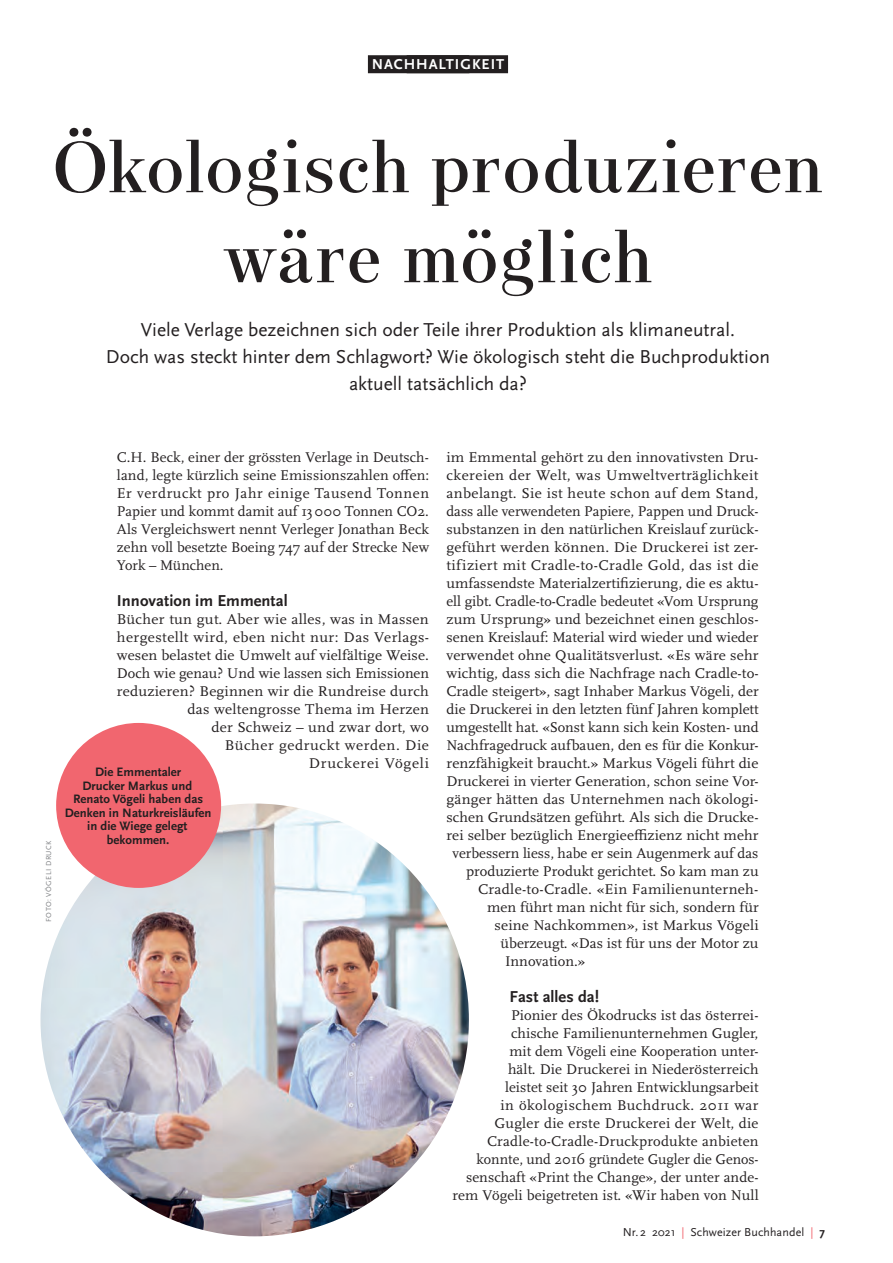
<style>
.page{position:relative;width:893px;height:1263px;background:#fff}
.page>*{position:absolute;margin:0;border:0;box-sizing:border-box;transform-origin:0 0}
.t1{font:500 72px/90px "Narziss Text";letter-spacing:-.015em;color:#231f20;text-align:center}
.t2{font:19.5px/27px "Scala Sans OT";color:#231f20;text-align:center}
.t3{font:700 16.5px "Scala Sans OT";letter-spacing:.005em;color:#231f20}
.t4{font:700 15px "Scala Sans OT";letter-spacing:.06em;color:#fff}
.t5{font:14.7px/18px "Scala OT";letter-spacing:.005em;color:#231f20;text-align:justify}
.t6{font:14.7px/18px "Scala OT";letter-spacing:.005em;color:#231f20;text-align:right;scale:1.04 1}
.t7{font:14.7px "Scala OT";letter-spacing:.03em;color:#231f20;scale:1.04 1}
.t8{font:14.7px "Scala OT";letter-spacing:.025em;color:#231f20;scale:1.04 1}
.t9{font:700 12.75px/13.5px "Scala Sans OT";letter-spacing:.005em;color:#231f20;text-align:center}
.t10{font:12px "Scala Sans OT";letter-spacing:.01em;color:#231f20}
.t11{font:7.5px "Scala Sans OT";letter-spacing:.06em;color:#808285}
.s1{color:#f1666f}
.s2{font-weight:700}
</style>
<div class="page">
<div style="left:368px;top:55px;width:140px;height:18px;background:#231f20"></div>
<img style="left:40px;top:803px;width:429px;height:433px">
<div style="left:56px;top:723px;width:165px;height:165px;background:#f1666f;border-radius:50%"></div>
<p class="t4" style="left:372px;top:56px;width:134px">NACHHALTIGKEIT</p>
<p class="t4" style="left:410px;top:56px;width:57px">RUBRIK</p>
<h1 class="t1" style="left:52px;top:124px;width:773px">Ökologisch produzieren wäre möglich</h1>
<h2 class="t2" style="left:106px;top:317px;width:666px">Viele Verlage bezeichnen sich oder Teile ihrer Produktion als klimaneutral.<br>Doch was steckt hinter dem Schlagwort? Wie ökologisch steht die Buchproduktion aktuell tatsächlich da?</h2>
<p class="t11" style="left:45px;top:922px;width:83px;rotate:-90deg">FOTO: VÖGELI DRUCK</p>
<p class="t5" style="left:117px;top:449px;width:314px">C.H. Beck, einer der grössten Verlage in Deutsch&shy;land, legte kürzlich seine Emissionszahlen offen:<br>Er verdruckt pro Jahr einige Tausend Tonnen Papier und kommt damit auf 13000 Tonnen CO2.<br>Als Vergleichswert nennt Verleger Jonathan Beck zehn voll besetzte Boeing 747 auf der Strecke New York – München.</p>
<p class="t3" style="left:117px;top:592px;width:172px">Innovation im Emmental</p>
<p class="t6" style="left:117px;top:611px;width:302px">Bücher tun gut. Aber wie alles, was in Massen hergestellt wird, eben nicht nur: Das Verlags&shy;wesen belastet die Umwelt auf vielfältige Weise.<br>Doch wie genau? Und wie lassen sich Emissionen reduzieren? Beginnen wir die Rundreise durch das weltengrosse Thema im Herzen<br>der Schweiz – und zwar dort, wo<br>Bücher gedruckt werden. Die<br>Druckerei Vögeli</p>
<p class="t9" style="left:65px;top:766px;width:148px">Die Emmentaler<br>Drucker Markus und<br>Renato Vögeli haben das<br>Denken in Naturkreisläufen in die Wiege gelegt bekommen.</p>
<p class="t6" style="left:446px;top:449px;width:302px">im Emmental gehört zu den innovativsten Dru-</p>
<p class="t7" style="left:446px;top:467px;width:301px">ckereien der Welt, was Umweltverträglichkeit</p>
<p class="t8" style="left:446px;top:485px;width:301px">anbelangt. Sie ist heute schon auf dem Stand,</p>
<p class="t5" style="left:446px;top:503px;width:314px">dass alle verwendeten Papiere, Pappen und Druck-</p>
<p class="t5" style="left:446px;top:521px;width:314px">substanzen in den natürlichen Kreislauf zurück-</p>
<p class="t6" style="left:446px;top:539px;width:301px">geführt werden können. Die Druckerei ist zer-</p>
<p class="t7" style="left:446px;top:557px;width:302px">tifiziert mit Cradle-to-Cradle Gold, das ist die</p>
<p class="t5" style="left:446px;top:575px;width:314px">umfassendste Materialzertifizierung, die es aktu-</p>
<p class="t5" style="left:446px;top:593px;width:313px">ell gibt. Cradle-to-Cradle bedeutet «Vom Ursprung</p>
<p class="t5" style="left:446px;top:611px;width:314px">zum Ursprung» und bezeichnet einen geschlos-</p>
<p class="t5" style="left:446px;top:629px;width:313px">senen Kreislauf: Material wird wieder und wieder</p>
<p class="t6" style="left:446px;top:647px;width:302px">verwendet ohne Qualitätsverlust. «Es wäre sehr</p>
<p class="t6" style="left:446px;top:665px;width:302px">wichtig, dass sich die Nachfrage nach Cradle-to-</p>
<p class="t5" style="left:446px;top:683px;width:314px">Cradle steigert», sagt Inhaber Markus Vögeli, der</p>
<p class="t5" style="left:446px;top:701px;width:314px">die Druckerei in den letzten fünf Jahren komplett</p>
<p class="t5" style="left:446px;top:719px;width:314px">umgestellt hat. «Sonst kann sich kein Kosten- und</p>
<p class="t5" style="left:446px;top:737px;width:314px">Nachfragedruck aufbauen, den es für die Konkur-</p>
<p class="t6" style="left:446px;top:755px;width:301px">renzfähigkeit braucht.» Markus Vögeli führt die</p>
<p class="t5" style="left:446px;top:773px;width:314px">Druckerei in vierter Generation, schon seine Vor-</p>
<p class="t6" style="left:446px;top:791px;width:301px">gänger hätten das Unternehmen nach ökologi-</p>
<p class="t5" style="left:446px;top:809px;width:314px">schen Grundsätzen geführt. Als sich die Drucke-</p>
<p class="t5" style="left:446px;top:827px;width:313px">rei selber bezüglich Energieeffizienz nicht mehr</p>
<p class="t5" style="left:452px;top:845px;width:307px">verbessern liess, habe er sein Augenmerk auf das</p>
<p class="t5" style="left:466px;top:863px;width:294px">produzierte Produkt gerichtet. So kam man zu</p>
<p class="t6" style="left:478px;top:881px;width:271px">Cradle-to-Cradle. «Ein Familienunterneh-</p>
<p class="t5" style="left:487px;top:899px;width:273px">men führt man nicht für sich, sondern für</p>
<p class="t6" style="left:494px;top:917px;width:255px">seine Nachkommen», ist Markus Vögeli</p>
<p class="t5" style="left:500px;top:935px;width:259px">überzeugt. «Das ist für uns der Motor zu</p>
<p class="t5" style="left:505px;top:953px;width:82px">Innovation.»</p>
<p class="t3" style="left:509px;top:988px;width:91px">Fast alles da!</p>
<p class="t5" style="left:452px;top:1007px;width:308px;text-align:right">Pionier des Ökodrucks ist das österrei-<br>chische Familienunternehmen Gugler,<br>mit dem Vögeli eine Kooperation unter-<br>hält. Die Druckerei in Niederösterreich<br>leistet seit 30 Jahren Entwicklungsarbeit<br>in ökologischem Buchdruck. 2011 war Gugler die erste Druckerei der Welt, die Cradle-to-Cradle-Druckprodukte anbieten konnte, und 2016 gründete Gugler die Genos&shy;senschaft «Print the Change», der unter ande&shy;rem Vögeli beigetreten ist. «Wir haben von Null</p>
<p class="t10" style="left:623px;top:1226px;width:204px">Nr. 2 2021 <span class="s1">|</span> Schweizer Buchhandel <span class="s1">|</span> <span class="s2">7</span></p>
</div>
